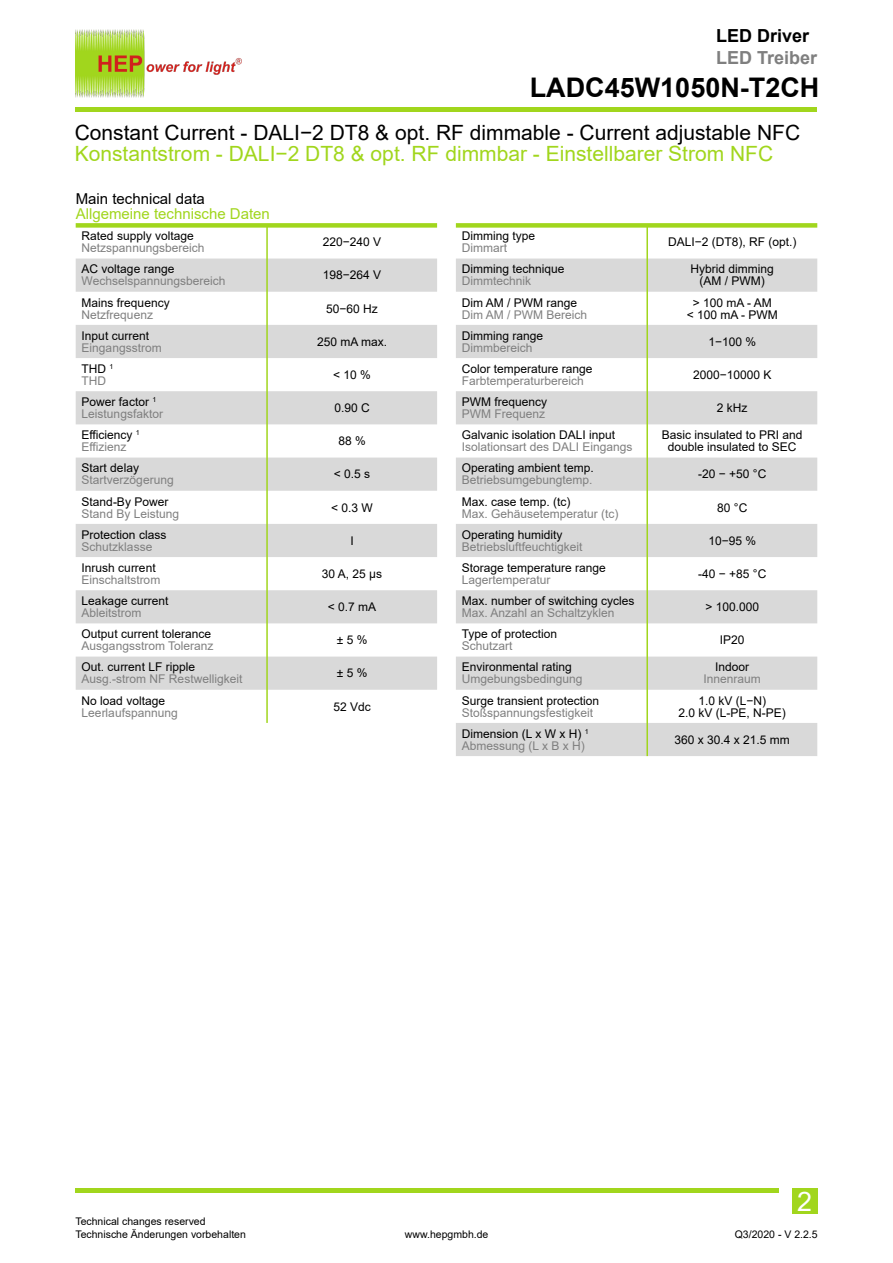
<style>
.page{position:relative;width:893px;height:1263px;background:#fff}
.page>*{position:absolute;margin:0;border:0;box-sizing:border-box;transform-origin:0 0}
.t1{font:700 27px "Arial";color:#000}
.t2{font:26.85px "Arial";color:#fff}
.t3{font:21px "Arial";color:#000}
.t4{font:21px "Arial";color:#a1d61d}
.t5{font:700 18px "Arial";color:#7f7f7f}
.t6{font:700 18px "Arial";color:#000}
.t7{font:15px "Arial";color:#a1d61d}
.t8{font:15px "Arial";color:#000}
.t9{font:12px/12px "Arial";color:#000;text-align:center}
.t10{font:12px/12px "Arial";color:#7f7f7f}
.t11{font:10.5px/12.6px "Arial";color:#000}
.s1{color:#7f7f7f}
.s2{color:#000}
</style>
<div class="page">
<div style="left:792px;top:1189px;width:25px;height:25px;background:#a1d61d"></div>
<hr style="left:76px;top:108px;width:741px;height:4px;background:#a1d61d">
<hr style="left:76px;top:1189px;width:703px;height:4px;background:#a1d61d">
<img style="left:76px;top:30px;width:165px;height:67px">
<svg style="left:76px;top:259px;width:361px;height:431px;fill:#d9d9d9"></svg>
<hr style="left:266px;top:225px;width:2px;height:498px;background:#a1d61d">
<div style="left:76px;top:223px;width:361px;height:5px;background:#a1d61d"></div>
<svg style="left:456px;top:259px;width:361px;height:497px;fill:#d9d9d9"></svg>
<hr style="left:646px;top:225px;width:2px;height:531px;background:#a1d61d">
<div style="left:456px;top:223px;width:361px;height:5px;background:#a1d61d"></div>
<h3 class="t6" style="left:716px;top:29px;width:95px">LED Driver</h3>
<h3 class="t5" style="left:716px;top:51px;width:103px">LED Treiber</h3>
<h1 class="t1" style="left:530px;top:77px;width:291px">LADC45W1050N-T2CH</h1>
<h3 class="t3" style="left:75px;top:124px;width:727px">Constant Current - DALI−2 DT8 &amp; opt. RF dimmable - Current adjustable NFC</h3>
<h3 class="t4" style="left:75px;top:145px;width:700px">Konstantstrom - DALI−2 DT8 &amp; opt. RF dimmbar - Einstellbarer Strom NFC</h3>
<p class="t8" style="left:76px;top:193px;width:131px">Main technical data</p>
<p class="t7" style="left:76px;top:208px;width:196px">Allgemeine technische Daten</p>
<p class="t9" style="left:82px;top:231px;width:114px">Rated supply voltage</p>
<p class="t10" style="left:82px;top:243px;width:124px">Netzspannungsbereich</p>
<p class="t9" style="left:82px;top:264px;width:94px">AC voltage range</p>
<p class="t10" style="left:82px;top:276px;width:145px">Wechselspannungsbereich</p>
<p class="t9" style="left:323px;top:237px;width:60px">220−240 V</p>
<p class="t9" style="left:323px;top:270px;width:60px">198−264 V</p>
<p class="t9" style="left:462px;top:231px;width:75px">Dimming type</p>
<p class="t10" style="left:462px;top:243px;width:47px">Dimmart</p>
<p class="t9" style="left:668px;top:237px;width:130px">DALI−2 (DT8), RF (opt.)</p>
<p class="t9" style="left:462px;top:264px;width:104px">Dimming technique</p>
<p class="t10" style="left:462px;top:276px;width:71px">Dimmtechnik</p>
<p class="t9" style="left:691px;top:264px;width:85px">Hybrid dimming (AM / PWM)</p>
<p class="t9" style="left:82px;top:297px;width:90px">Mains frequency</p>
<p class="t10" style="left:82px;top:309px;width:73px">Netzfrequenz</p>
<p class="t9" style="left:82px;top:331px;width:69px">Input current</p>
<p class="t10" style="left:82px;top:343px;width:82px">Eingangsstrom</p>
<p class="t9" style="left:326px;top:303px;width:53px">50−60 Hz</p>
<p class="t9" style="left:317px;top:337px;width:72px">250 mA max.</p>
<p class="t9" style="left:462px;top:297px;width:117px">Dim AM / PWM range</p>
<p class="t10" style="left:462px;top:309px;width:127px">Dim AM / PWM Bereich</p>
<p class="t9" style="left:687px;top:297px;width:93px">&gt; 100 mA - AM<br>&lt; 100 mA - PWM</p>
<p class="t9" style="left:462px;top:331px;width:83px">Dimming range</p>
<p class="t10" style="left:462px;top:343px;width:72px">Dimmbereich</p>
<p class="t9" style="left:708px;top:337px;width:49px">1−100 %</p>
<p class="t9" style="left:82px;top:364px;width:33px;text-align:left">THD <sup>1<br></sup><span class="s1">THD</span></p>
<p class="t9" style="left:333px;top:370px;width:39px">&lt;10%</p>
<p class="t10" style="left:82px;top:397px;width:83px"><span class="s2">Power factor</span> <sup>1<br></sup>Leistungsfaktor</p>
<p class="t9" style="left:334px;top:403px;width:37px">0.90 C</p>
<p class="t9" style="left:82px;top:430px;width:60px;text-align:left">Efficiency <sup>1<br></sup><span class="s1">Effizienz</span></p>
<p class="t9" style="left:338px;top:436px;width:29px">88 %</p>
<p class="t9" style="left:82px;top:463px;width:59px">Start delay</p>
<p class="t10" style="left:82px;top:475px;width:94px">Startverzögerung</p>
<p class="t9" style="left:334px;top:469px;width:38px">&lt; 0.5 s</p>
<p class="t9" style="left:462px;top:364px;width:132px">Color temperature range</p>
<p class="t10" style="left:462px;top:376px;width:124px">Farbtemperaturbereich</p>
<p class="t9" style="left:462px;top:397px;width:87px">PWM frequency</p>
<p class="t10" style="left:462px;top:409px;width:85px">PWM Frequenz</p>
<p class="t9" style="left:462px;top:430px;width:155px">Galvanic isolation DALI input</p>
<p class="t10" style="left:462px;top:442px;width:172px">Isolationsart des DALI Eingangs</p>
<p class="t9" style="left:462px;top:463px;width:134px">Operating ambient temp.</p>
<p class="t10" style="left:462px;top:475px;width:132px">Betriebsumgebungtemp.</p>
<p class="t9" style="left:693px;top:370px;width:80px">2000−10000 K</p>
<p class="t9" style="left:717px;top:403px;width:32px">2 kHz</p>
<p class="t9" style="left:662px;top:430px;width:142px">Basic insulated to PRI and double insulated to SEC</p>
<p class="t9" style="left:698px;top:469px;width:70px">-20 − +50 °C</p>
<p class="t9" style="left:82px;top:496px;width:88px">Stand-By Power</p>
<p class="t10" style="left:82px;top:508px;width:99px">Stand By Leistung</p>
<p class="t9" style="left:331px;top:502px;width:43px">&lt; 0.3 W</p>
<p class="t9" style="left:462px;top:496px;width:110px">Max. case temp. (tc)</p>
<p class="t10" style="left:462px;top:508px;width:158px">Max. Gehäusetemperatur (tc)</p>
<p class="t9" style="left:717px;top:502px;width:32px">80 °C</p>
<p class="t9" style="left:82px;top:530px;width:86px">Protection class</p>
<p class="t10" style="left:82px;top:542px;width:72px">Schutzklasse</p>
<p class="t9" style="left:350px;top:536px;width:5px">I</p>
<p class="t9" style="left:462px;top:530px;width:102px">Operating humidity</p>
<p class="t10" style="left:462px;top:542px;width:122px">Betriebsluftfeuchtigkeit</p>
<p class="t9" style="left:708px;top:536px;width:49px">10−95 %</p>
<p class="t9" style="left:82px;top:563px;width:76px">Inrush current</p>
<p class="t10" style="left:82px;top:575px;width:80px">Einschaltstrom</p>
<p class="t9" style="left:322px;top:569px;width:62px">30 A, 25 μs</p>
<p class="t9" style="left:82px;top:596px;width:88px">Leakage current</p>
<p class="t10" style="left:82px;top:608px;width:62px">Ableitstrom</p>
<p class="t9" style="left:328px;top:602px;width:50px">&lt; 0.7 mA</p>
<p class="t9" style="left:462px;top:563px;width:146px">Storage temperature range</p>
<p class="t10" style="left:462px;top:575px;width:90px">Lagertemperatur</p>
<p class="t9" style="left:462px;top:596px;width:174px">Max. number of switching cycles</p>
<p class="t10" style="left:462px;top:608px;width:154px">Max. Anzahl an Schaltzyklen</p>
<p class="t9" style="left:698px;top:569px;width:70px">-40 − +85 °C</p>
<p class="t9" style="left:705px;top:602px;width:55px">&gt; 100.000</p>
<p class="t9" style="left:82px;top:629px;width:131px">Output current tolerance</p>
<p class="t10" style="left:82px;top:641px;width:133px">Ausgangsstrom Toleranz</p>
<p class="t9" style="left:337px;top:635px;width:32px">±5%</p>
<p class="t9" style="left:462px;top:629px;width:97px">Type of protection</p>
<p class="t10" style="left:462px;top:641px;width:52px">Schutzart</p>
<p class="t9" style="left:720px;top:635px;width:26px">IP20</p>
<p class="t9" style="left:82px;top:662px;width:115px">Out. current LF ripple</p>
<p class="t10" style="left:82px;top:674px;width:162px">Ausg.-strom NF Restwelligkeit</p>
<p class="t9" style="left:337px;top:668px;width:32px">±5%</p>
<p class="t9" style="left:462px;top:662px;width:112px">Environmental rating</p>
<p class="t10" style="left:462px;top:674px;width:122px">Umgebungsbedingung</p>
<p class="t9" style="left:715px;top:662px;width:36px">Indoor</p>
<p class="t10" style="left:704px;top:674px;width:59px">Innenraum</p>
<p class="t9" style="left:82px;top:695px;width:85px">No load voltage</p>
<p class="t10" style="left:82px;top:707px;width:98px">Leerlaufspannung</p>
<p class="t9" style="left:333px;top:701px;width:39px">52 Vdc</p>
<p class="t9" style="left:462px;top:695px;width:139px">Surge transient protection</p>
<p class="t10" style="left:462px;top:707px;width:133px">Stoßspannungsfestigkeit</p>
<p class="t9" style="left:679px;top:695px;width:109px">1.0 kV (L−N)<br>2.0 kV (L-PE, N-PE)</p>
<p class="t9" style="left:462px;top:729px;width:128px;text-align:left">Dimension (L x W x H) <sup>1<br></sup><span class="s1">Abmessung (L x B x H)</span></p>
<p class="t9" style="left:675px;top:735px;width:117px">360 x 30.4 x 21.5 mm</p>
<p class="t11" style="left:75px;top:1216px;width:172px">Technical changes reserved<br>Technische Änderungen vorbehalten</p>
<p class="t11" style="left:405px;top:1229px;width:85px">www.hepgmbh.de</p>
<h2 class="t2" style="left:797px;top:1191px;width:16px">2</h2>
<p class="t11" style="left:735px;top:1229px;width:84px">Q3/2020 - V 2.2.5</p>
</div>
